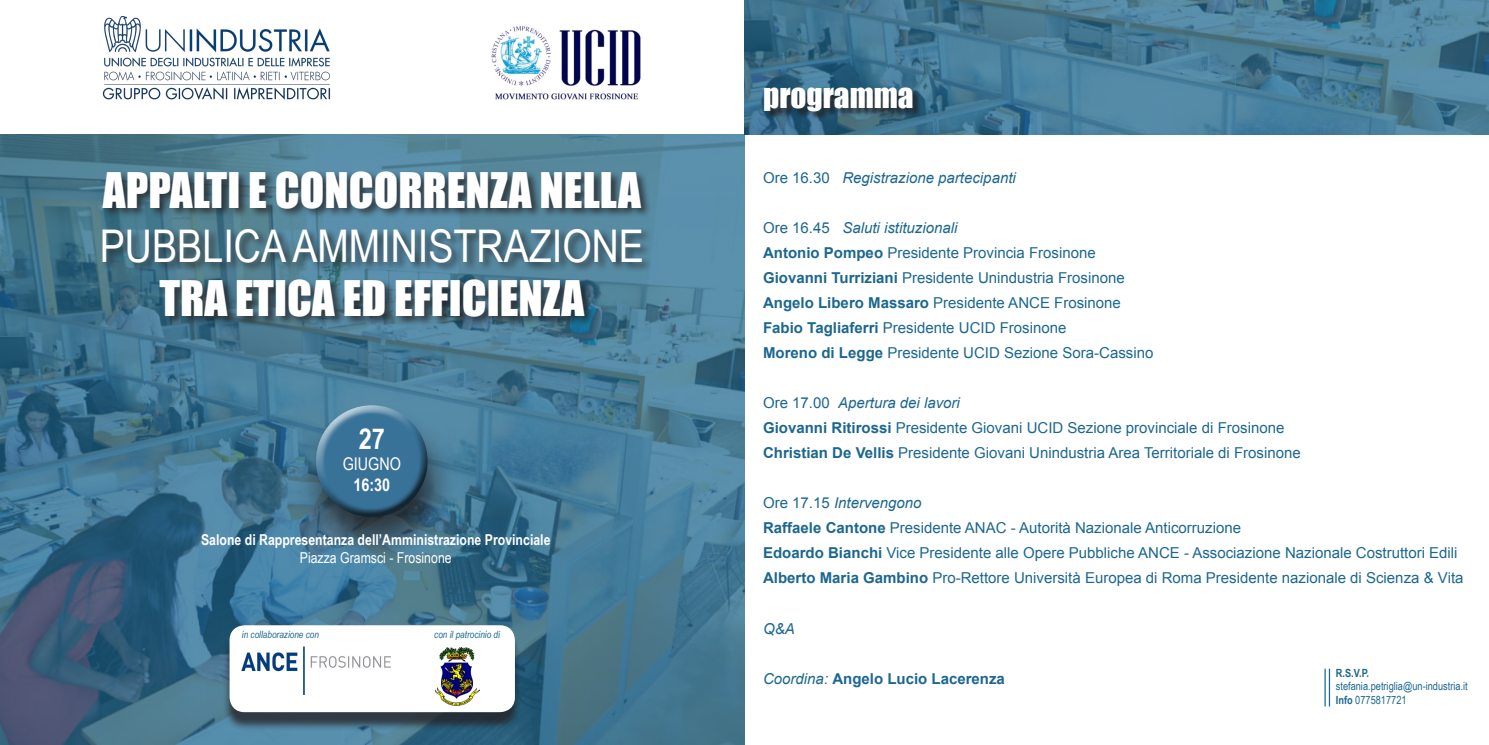
<style>
.page{position:relative;width:1489px;height:745px;background:#fff}
.page>*{position:absolute;margin:0;border:0;box-sizing:border-box;transform-origin:0 0}
.t1{font:45px "Impact";color:#fff}
.t2{font:45px "Arial Narrow";color:#fff}
.t3{font:31.25px "Impact";color:#fff}
.t4{font:700 28.75px "Arial Narrow";color:#fff}
.t5{font:17.5px "Arial Narrow";color:#fff}
.t6{font:700 17.5px "Arial Narrow";color:#fff}
.t7{font:15px "Arial";color:#1c678f}
.t8{font:italic 15px "Arial";color:#1c678f}
.t9{font:700 15px "Arial Narrow";color:#fff}
.t10{font:700 15px "Arial";color:#1c678f}
.t11{font:15px "Arial Narrow";color:#fff}
.t12{font:11.25px "Arial Narrow";color:#1c678f}
.t13{font:700 11.25px "Arial Narrow";color:#1c678f}
.t14{font:italic 10px "Arial Narrow";color:#1c678f}
.s1{font-style:normal}
.s2{font-weight:700}
.s3{font-weight:400;font-style:italic}
</style>
<div class="page">
<img style="left:102px;top:17px;width:229px;height:83px">
<img style="left:491px;top:26px;width:150px;height:74px">
<svg style="left:0;top:135px;width:744px;height:609px;background:#437590"></svg>
<div style="left:101px;top:170px;width:552px;height:158px;background:#231f20;opacity:.75"></div>
<div style="left:293px;top:402px;width:166px;height:166px;background:#231f20;opacity:.75"></div>
<div style="left:315px;top:403px;width:111px;height:89px;background:#fff;opacity:.75"></div>
<div style="left:316px;top:422px;width:113px;height:95px;background:#231f20;opacity:.75"></div>
<div style="left:223px;top:630px;width:298px;height:100px;background:#231f20;opacity:.75"></div>
<div style="left:229px;top:625px;width:286px;height:86px;background:#fff;border-radius:15px"></div>
<img style="left:242px;top:646px;width:149px;height:48px">
<img style="left:434px;top:647px;width:45px;height:58px">
<svg style="left:744px;top:0;width:744px;height:135px;background:#467a95"></svg>
<div style="left:765px;top:89px;width:156px;height:31px;background:#231f20;opacity:.75"></div>
<hr style="left:1328px;top:668px;width:1px;height:38px;background:#1c678f">
<hr style="left:1324px;top:668px;width:1px;height:38px;background:#1c678f">
<p class="t1" style="left:103px;top:155px;width:539px">APPALTI E CONCORRENZA NELLA</p>
<p class="t2" style="left:100px;top:213px;width:545px">PUBBLICA AMMINISTRAZIONE</p>
<p class="t1" style="left:159px;top:263px;width:426px">TRA ETICA ED EFFICIENZA</p>
<p class="t4" style="left:359px;top:417px;width:28px">27</p>
<p class="t5" style="left:343px;top:451px;width:60px">GIUGNO</p>
<p class="t6" style="left:353px;top:471px;width:38px">16:30</p>
<p class="t9" style="left:201px;top:528px;width:351px">Salone di Rappresentanza dell’Amministrazione Provinciale</p>
<p class="t11" style="left:300px;top:546px;width:153px">Piazza Gramsci - Frosinone</p>
<p class="t14" style="left:242px;top:627px;width:79px">in collaborazione con</p>
<p class="t14" style="left:434px;top:627px;width:67px">con il patrocinio di</p>
<p class="t3" style="left:763px;top:71px;width:152px">programma</p>
<p class="t8" style="left:763px;top:168px;width:254px"><span class="s1">Ore 16.30</span> Registrazione partecipanti</p>
<p class="t8" style="left:763px;top:218px;width:196px"><span class="s1">Ore 16.45</span> Saluti istituzionali</p>
<p class="t7" style="left:763px;top:243px;width:334px"><span class="s2">Antonio Pompeo</span> Presidente Provincia Frosinone</p>
<p class="t7" style="left:763px;top:268px;width:363px"><span class="s2">Giovanni Turriziani</span> Presidente Unindustria Frosinone</p>
<p class="t7" style="left:763px;top:293px;width:359px"><span class="s2">Angelo Libero Massaro</span> Presidente ANCE Frosinone</p>
<p class="t7" style="left:763px;top:318px;width:305px"><span class="s2">Fabio Tagliaferri</span> Presidente UCID Frosinone</p>
<p class="t7" style="left:763px;top:343px;width:392px"><span class="s2">Moreno di Legge</span> Presidente UCID Sezione Sora-Cassino</p>
<p class="t8" style="left:763px;top:393px;width:198px"><span class="s1">Ore 17.00</span> Apertura dei lavori</p>
<p class="t7" style="left:763px;top:418px;width:522px"><span class="s2">Giovanni Ritirossi</span> Presidente Giovani UCID Sezione provinciale di Frosinone</p>
<p class="t7" style="left:763px;top:443px;width:539px"><span class="s2">Christian De Vellis</span> Presidente Giovani Unindustria Area Territoriale di Frosinone</p>
<p class="t8" style="left:763px;top:493px;width:160px"><span class="s1">Ore 17.15</span> Intervengono</p>
<p class="t7" style="left:763px;top:518px;width:479px"><span class="s2">Raffaele Cantone</span> Presidente ANAC - Autorità Nazionale Anticorruzione</p>
<p class="t7" style="left:763px;top:543px;width:696px"><span class="s2">Edoardo Bianchi</span> Vice Presidente alle Opere Pubbliche ANCE - Associazione Nazionale Costruttori Edili</p>
<p class="t7" style="left:763px;top:568px;width:702px"><span class="s2">Alberto Maria Gambino</span> Pro-Rettore Università Europea di Roma Presidente nazionale di Scienza &amp; Vita</p>
<p class="t8" style="left:763px;top:618px;width:33px">Q&amp;A</p>
<p class="t10" style="left:763px;top:668px;width:243px"><span class="s3">Coordina:</span> Angelo Lucio Lacerenza</p>
<p class="t13" style="left:1335px;top:663px;width:35px">R.S.V.P.</p>
<p class="t12" style="left:1335px;top:677px;width:133px">stefania.petriglia@un-industria.it</p>
<p class="t12" style="left:1335px;top:691px;width:72px"><span class="s2">Info</span> 0775817721</p>
</div>
